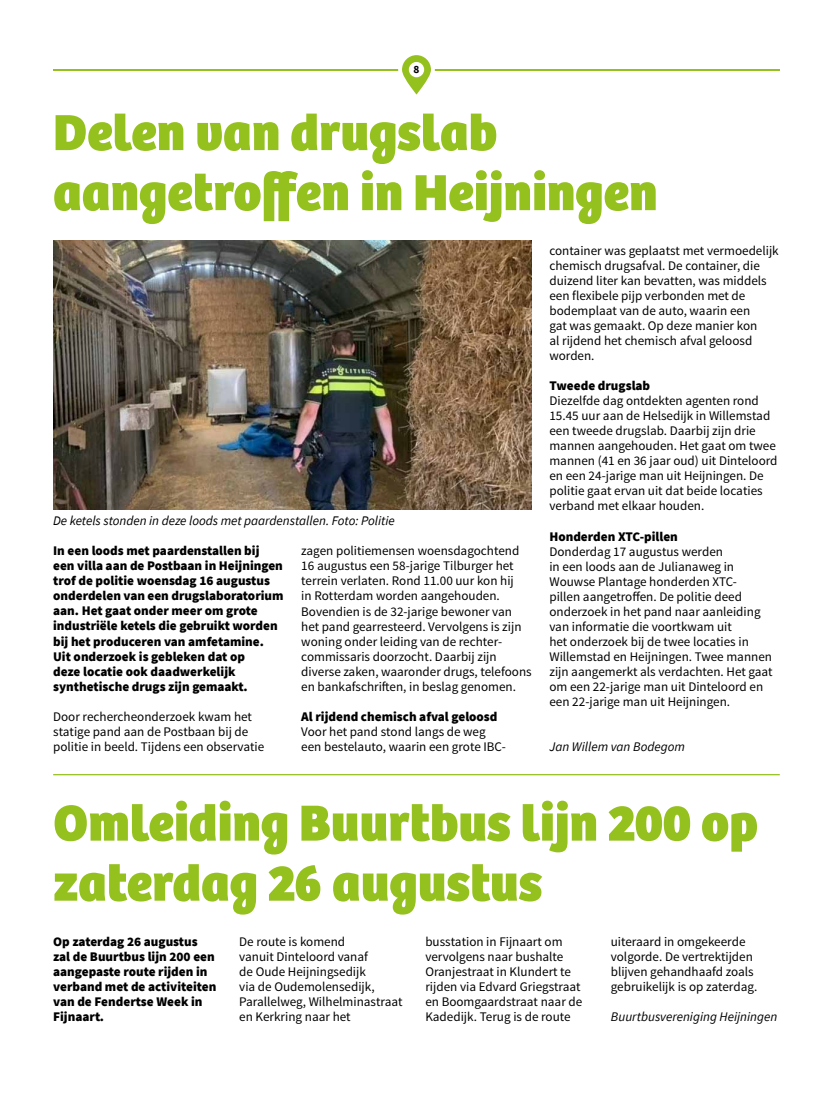
<style>
.page{position:relative;width:833px;height:1117px;background:#fff}
.page>*{position:absolute;margin:0;border:0;box-sizing:border-box;transform-origin:0 0}
.t1{font:800 52.5px/60px "Bree";color:#95c11f}
.t2{font:13.12px/15px "Source Sans Pro";color:#000}
.t3{font:900 13.12px/15px "Source Sans Pro";color:#000}
.t4{font:italic 13.12px "Source Sans Pro";color:#000}
.t5{font:700 11.25px "Source Sans Pro";color:#000}
</style>
<div class="page">
<hr style="left:53px;top:69px;width:727px;height:2px;background:#95c11f">
<svg style="left:398px;top:55px;width:37px;height:40px"></svg>
<div style="left:409px;top:62px;width:15px;height:15px;background:#fff;border-radius:50%"></div>
<img style="left:53px;top:240px;width:478px;height:269px">
<hr style="left:53px;top:773px;width:727px;height:2px;background:#95c11f">
<p class="t5" style="left:413px;top:62px;width:7px">8</p>
<h1 class="t1" style="left:53px;top:103px;width:606px">Delen van drugslab aangetroffen in Heijningen</h1>
<p class="t4" style="left:53px;top:512px;width:343px">De ketels stonden in deze loods met paardenstallen. Foto: Politie</p>
<p class="t3" style="left:53px;top:543px;width:232px">In een loods met paardenstallen bij een villa aan de Postbaan in Heijningen trof de politie woensdag 16 augustus onderdelen van een drugslaboratorium aan. Het gaat onder meer om grote industriële ketels die gebruikt worden bij het produceren van amfetamine.<br>Uit onderzoek is gebleken dat op<br>deze locatie ook daadwerkelijk synthetische drugs zijn gemaakt.</p>
<p class="t2" style="left:53px;top:708px;width:213px">Door rechercheonderzoek kwam het statige pand aan de Postbaan bij de politie in beeld. Tijdens een observatie</p>
<p class="t2" style="left:301px;top:543px;width:232px">zagen politiemensen woensdagochtend 16 augustus een 58-jarige Tilburger het terrein verlaten. Rond 11.00 uur kon hij<br>in Rotterdam worden aangehouden.<br>Bovendien is de 32-jarige bewoner van het pand gearresteerd. Vervolgens is zijn woning onder leiding van de rechter&shy;commissaris doorzocht. Daarbij zijn diverse zaken, waaronder drugs, telefoons en bankafschriften, in beslag genomen.</p>
<p class="t3" style="left:301px;top:708px;width:198px">Al rijdend chemisch afval geloosd</p>
<p class="t2" style="left:301px;top:723px;width:206px">Voor het pand stond langs de weg een bestelauto, waarin een grote IBC-</p>
<p class="t2" style="left:549px;top:243px;width:231px">container was geplaatst met vermoedelijk chemisch drugsafval. De container, die duizend liter kan bevatten, was middels een flexibele pijp verbonden met de bodemplaat van de auto, waarin een<br>gat was gemaakt. Op deze manier kon<br>al rijdend het chemisch afval geloosd worden.</p>
<p class="t3" style="left:549px;top:378px;width:102px">Tweede drugslab</p>
<p class="t2" style="left:549px;top:393px;width:230px">Diezelfde dag ontdekten agenten rond 15.45 uur aan de Helsedijk in Willemstad een tweede drugslab. Daarbij zijn drie mannen aangehouden. Het gaat om twee mannen (41 en 36 jaar oud) uit Dinteloord en een 24-jarige man uit Heijningen. De politie gaat ervan uit dat beide locaties verband met elkaar houden.</p>
<p class="t3" style="left:549px;top:528px;width:130px">Honderden XTC-pillen</p>
<p class="t2" style="left:549px;top:543px;width:225px">Donderdag 17 augustus werden<br>in een loods aan de Julianaweg in Wouwse Plantage honderden XTC-<br>pillen aangetroffen. De politie deed onderzoek in het pand naar aanleiding van informatie die voortkwam uit<br>het onderzoek bij de twee locaties in Willemstad en Heijningen. Twee mannen zijn aangemerkt als verdachten. Het gaat om een 22-jarige man uit Dinteloord en een 22-jarige man uit Heijningen.</p>
<p class="t4" style="left:549px;top:737px;width:137px">Jan Willem van Bodegom</p>
<h1 class="t1" style="left:53px;top:793px;width:706px">Omleiding Buurtbus lijn 200 op zaterdag 26 augustus</h1>
<p class="t3" style="left:53px;top:933px;width:165px">Op zaterdag 26 augustus zal de Buurtbus lijn 200 een aangepaste route rijden in verband met de activiteiten van de Fendertse Week in<br>Fijnaart.</p>
<p class="t2" style="left:239px;top:933px;width:165px">De route is komend<br>vanuit Dinteloord vanaf<br>de Oude Heijningsedijk<br>via de Oudemolensedijk,<br>Parallelweg, Wilhelminastraat en Kerkring naar het</p>
<p class="t2" style="left:425px;top:933px;width:158px">busstation in Fijnaart om vervolgens naar bushalte<br>Oranjestraat in Klundert te rijden via Edvard Griegstraat en Boomgaardstraat naar de<br>Kadedijk. Terug is de route</p>
<p class="t2" style="left:611px;top:933px;width:148px">uiteraard in omgekeerde volgorde. De vertrektijden blijven gehandhaafd zoals gebruikelijk is op zaterdag.</p>
<p class="t4" style="left:611px;top:1007px;width:168px">Buurtbusvereniging Heijningen</p>
</div>
